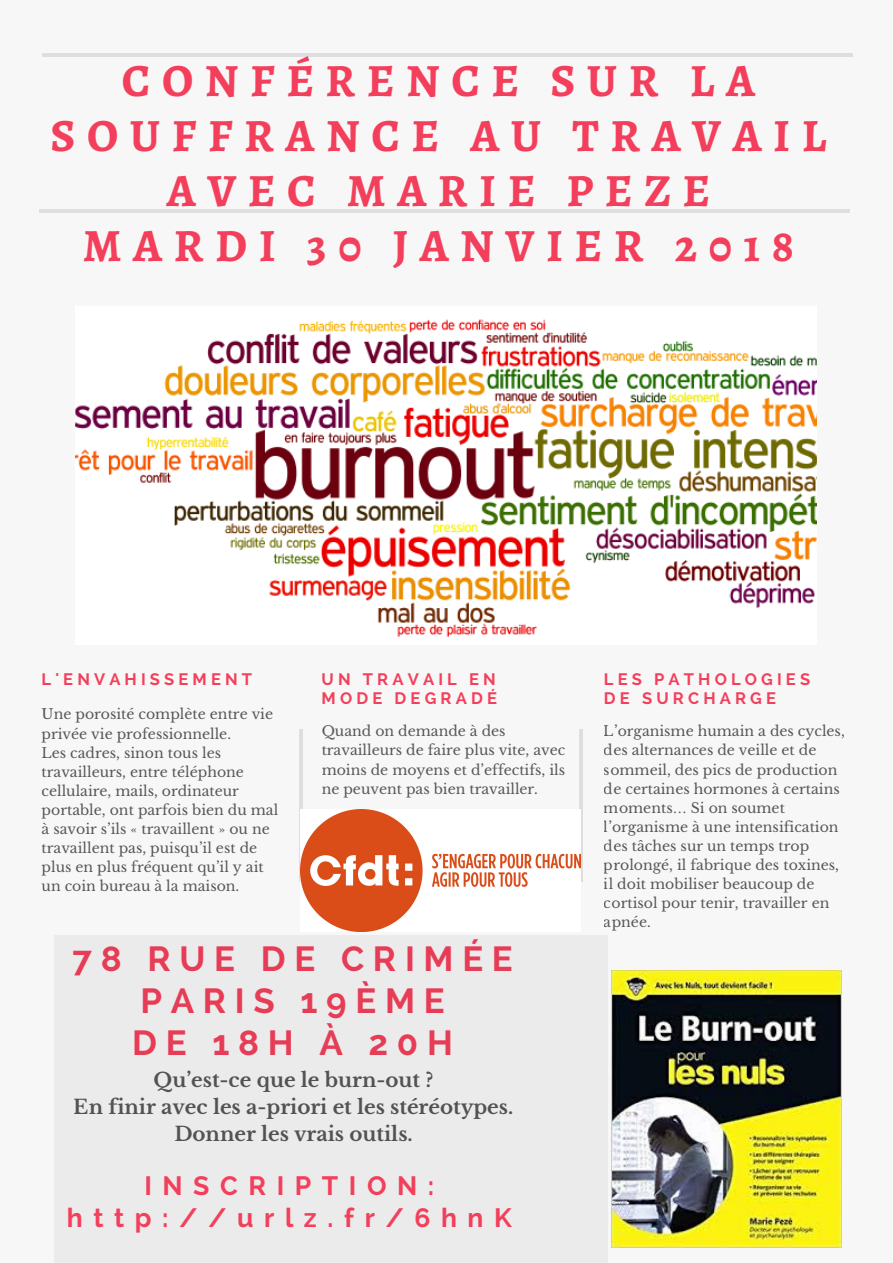
<style>
.page{position:relative;width:893px;height:1263px;background:#fff}
.page>*{position:absolute;margin:0;border:0;box-sizing:border-box;transform-origin:0 0}
.t1{font:700 46.35px/55.1px "Alegreya SC";letter-spacing:.25em;color:#f33f5b;text-align:center}
.t2{font:700 34.65px/41.5px "Raleway";letter-spacing:.25em;color:#f33f5b;text-align:center}
.t3{font:700 26.4px/31.5px "Raleway";letter-spacing:.4em;color:#f33f5b;text-align:center}
.t4{font:700 19.8px/27px "Libre Baskerville";color:#000;text-align:center}
.t5{font:700 16.5px/19px "Raleway";letter-spacing:.25em;color:#f33f5b}
.t6{font:14.1px/19px "Libre Baskerville";color:#000}
.s1{font-family:"Liberation Serif"}
</style>
<div class="page">
<div style="left:0;top:0;width:892px;height:1262px;background:#f7f7f7"></div>
<hr style="left:39px;top:209px;width:811px;height:3px;background:#000">
<hr style="left:42px;top:53px;width:810px;height:3px;background:#000">
<img style="left:75px;top:319px;width:741px;height:319px">
<hr style="left:300px;top:729px;width:3px;height:152px;background:#000">
<svg style="left:579px;top:729px;width:4px;height:152px"></svg>
<div style="left:54px;top:935px;width:553px;height:327px;background:#ebebeb"></div>
<img style="left:611px;top:970px;width:230px;height:278px">
<img style="left:300px;top:809px;width:280px;height:123px">
<h1 class="t1" style="left:51px;top:53px;width:777px">CONFÉRENCE SUR LA<br>SOUFFRANCE AU TRAVAIL<br>AVEC MARIE PEZE<br>MARDI 30 JANVIER 2018</h1>
<p class="t5" style="left:42px;top:670px;width:212px">L'ENVAHISSEMENT</p>
<p class="t6" style="left:42px;top:705px;width:238px">Une porosité complète entre vie privée vie professionnelle.<br>Les cadres, sinon tous les travailleurs, entre téléphone cellulaire, mails, ordinateur portable, ont parfois bien du mal à savoir s’ils « travaillent » ou ne travaillent pas, puisqu’il est de plus en plus fréquent qu’il y ait un coin bureau à la maison.</p>
<p class="t5" style="left:321px;top:670px;width:177px">UN TRAVAIL EN<br>MODE DEGRADÉ</p>
<p class="t6" style="left:321px;top:722px;width:245px">Quand on demande à des travailleurs de faire plus vite, avec moins de moyens et d’effectifs, ils ne peuvent pas bien travailler.</p>
<h2 class="t2" style="left:72px;top:938px;width:442px">78 RUE DE CRIMÉE<br>PARIS 19ÈME<br>DE 18H À 20H</h2>
<h3 class="t4" style="left:74px;top:1067px;width:441px">Qu’est-ce que le burn-out ?<br>En finir avec les a-priori et les stéréotypes.<br>Donner les vrais outils.</h3>
<h3 class="t3" style="left:67px;top:1170px;width:446px">INSCRIPTION: http://urlz.fr/6hnK</h3>
<p class="t5" style="left:604px;top:670px;width:208px">LES PATHOLOGIES<br>DE SURCHARGE</p>
<p class="t6" style="left:604px;top:722px;width:242px">L’organisme humain a des cycles, des alternances de veille et de sommeil, des pics de production de certaines hormones à certains moments<span class="s1">…</span> Si on soumet l’organisme à une intensification des tâches sur un temps trop prolongé, il fabrique des toxines, il doit mobiliser beaucoup de cortisol pour tenir, travailler en apnée.</p>
</div>
